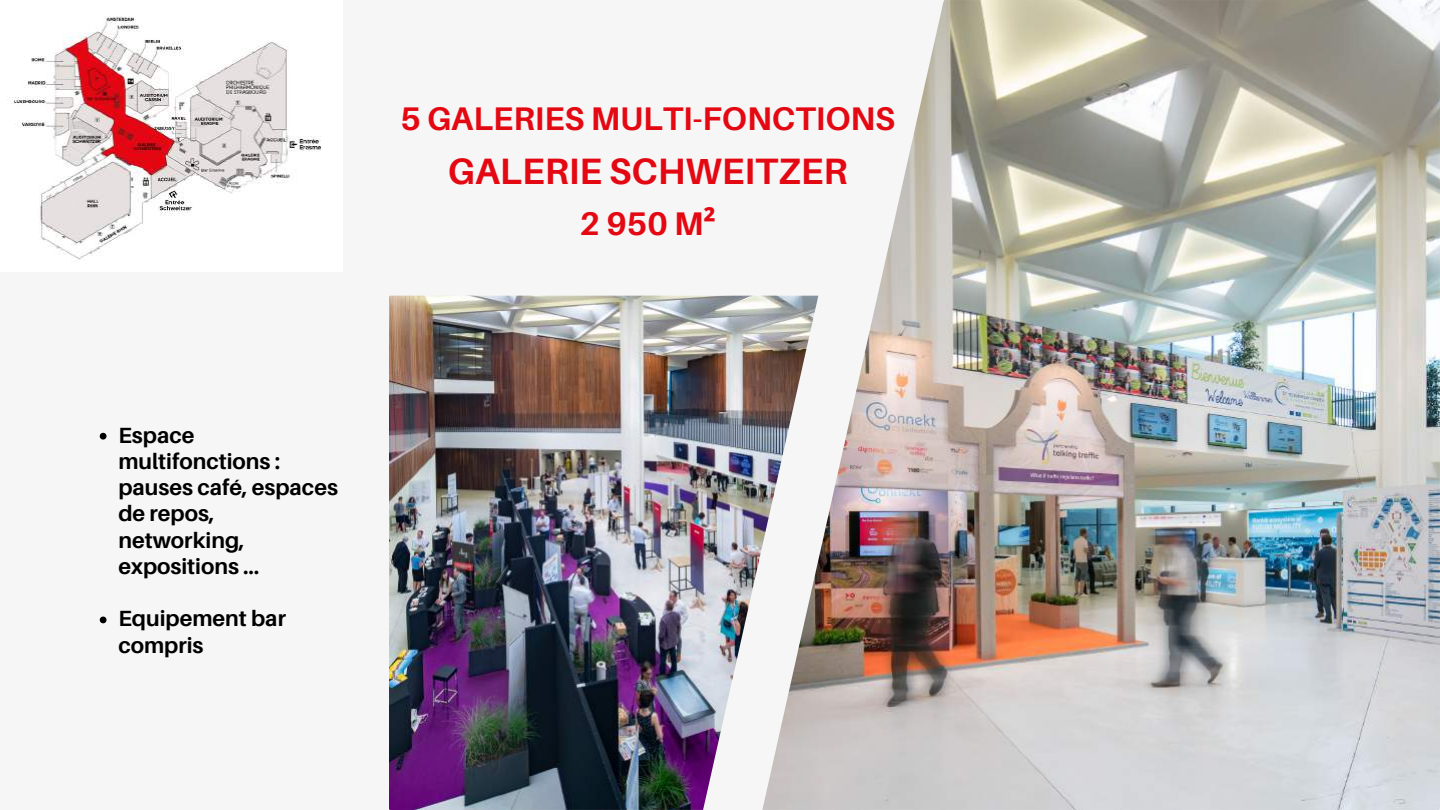
<style>
.page{position:relative;width:1440px;height:810px;background:#f6f6f6}
.page>*{position:absolute;margin:0;border:0;box-sizing:border-box;transform-origin:0 0}
.t1{font:700 36.7px "Aileron";color:#e40812}
.t2{font:700 32.7px "Aileron";color:#e40812}
.t3{font:700 22px/26.2px "Aileron";color:#000}
.s1{font-family:"Noto Sans"}
</style>
<div class="page">
<img style="left:763px;top:0;width:677px;height:810px">
<svg style="left:100px;top:433px;width:6px;height:7px"></svg>
<svg style="left:100px;top:617px;width:6px;height:6px"></svg>
<img style="left:389px;top:296px;width:429px;height:514px">
<img style="left:13px;top:17px;width:308px;height:243px">
<h2 class="t2" style="left:400px;top:99px;width:496px">5 GALERIES MULTI-FONCTIONS</h2>
<h1 class="t1" style="left:448px;top:149px;width:401px">GALERIE SCHWEITZER</h1>
<h2 class="t2" style="left:580px;top:204px;width:138px">2 950 M<span class="s1">²</span></h2>
<p class="t3" style="left:118px;top:421px;width:221px">Espace multifonctions : pauses café, espaces de repos, networking, expositions …</p>
<p class="t3" style="left:118px;top:605px;width:169px">Equipement bar compris</p>
</div>
